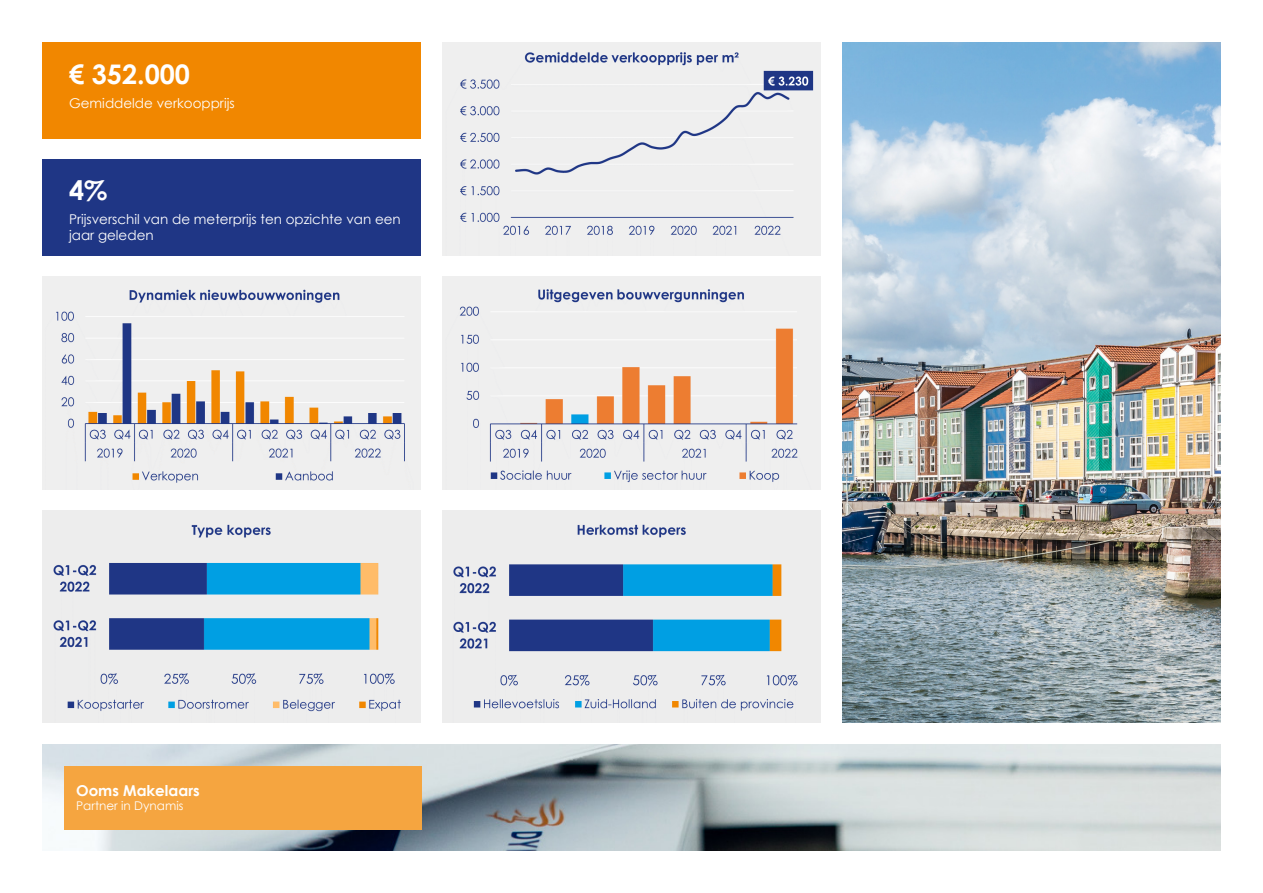
<style>
.page{position:relative;width:1263px;height:893px;background:#fff}
.page>*{position:absolute;margin:0;border:0;box-sizing:border-box;transform-origin:0 0}
.t1{font:700 27px "Century Gothic";color:#fff}
.t2{font:700 15px "Century Gothic";color:#fff}
.t3{font:13.5px/16.2px "Century Gothic";color:#fff}
.t4{font:12px "Century Gothic";color:#fff}
</style>
<div class="page">
<img style="left:43px;top:745px;width:1177px;height:105px">
<div style="left:64px;top:766px;width:357px;height:63px;background:#f5a540"></div>
<img style="left:842px;top:43px;width:378px;height:680px">
<div style="left:43px;top:43px;width:378px;height:96px;background:#f18700"></div>
<div style="left:43px;top:159px;width:378px;height:96px;background:#1f3685"></div>
<img style="left:43px;top:276px;width:378px;height:213px">
<img style="left:43px;top:510px;width:378px;height:213px">
<img style="left:442px;top:43px;width:378px;height:212px">
<img style="left:442px;top:276px;width:378px;height:213px">
<img style="left:442px;top:510px;width:378px;height:213px">
<h1 class="t1" style="left:69px;top:53px;width:122px">€ 352.000</h1>
<p class="t3" style="left:69px;top:94px;width:167px">Gemiddelde verkoopprijs</p>
<h1 class="t1" style="left:69px;top:170px;width:40px">4%</h1>
<p class="t3" style="left:69px;top:211px;width:333px">Prijsverschil van de meterprijs ten opzichte van een jaar geleden</p>
<p class="t2" style="left:76px;top:779px;width:125px">Ooms Makelaars</p>
<p class="t4" style="left:76px;top:798px;width:109px">Partner in Dynamis</p>
</div>
